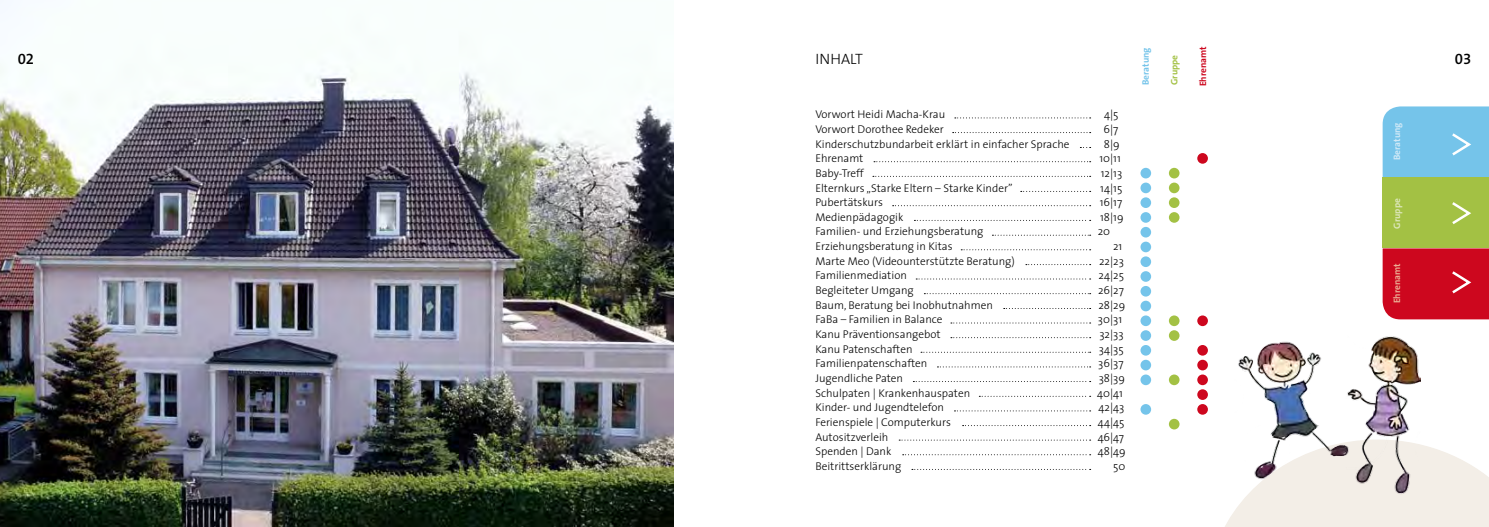
<style>
.page{position:relative;width:1489px;height:527px;background:#fff}
.page>*{position:absolute;margin:0;border:0;box-sizing:border-box;transform-origin:0 0}
.t1{font:300 15px "The Sans";color:#000}
.t2{font:15px "The Mix Semi Bold Expert";color:#000}
.t3{font:300 11.25px/14.6px "The Sans";color:#000}
.t4{font:700 9.38px "The Sans";color:#d0e9f7}
.t5{font:700 9.38px "The Sans";color:#ebad93}
.t6{font:700 9.38px "The Sans";color:#75c4ea}
.t7{font:700 9.38px "The Sans";color:#cd071e}
.t8{font:700 9.38px "The Sans";color:#dde7bb}
.t9{font:700 9.38px "The Sans";color:#a3c144}
</style>
<div class="page">
<img style="left:0;top:0;width:673px;height:526px">
<svg style="left:1225px;top:444px;width:263px;height:82px;background:#f4f0ea"></svg>
<div style="left:1382px;top:177px;width:106px;height:71px;background:#a3c144"></div>
<img style="left:1234px;top:341px;width:111px;height:141px">
<div style="left:1382px;top:106px;width:106px;height:71px;background:#75c4ea"></div>
<svg style="left:1452px;top:202px;width:19px;height:22px"></svg>
<div style="left:1382px;top:248px;width:106px;height:71px;background:#cd071e"></div>
<div style="left:1140px;top:168px;width:11px;height:10px;background:#75c4ea;border-radius:50%"></div>
<div style="left:1140px;top:182px;width:11px;height:11px;background:#75c4ea;border-radius:50%"></div>
<div style="left:1140px;top:197px;width:11px;height:11px;background:#75c4ea;border-radius:50%"></div>
<div style="left:1140px;top:212px;width:11px;height:10px;background:#75c4ea;border-radius:50%"></div>
<div style="left:1140px;top:227px;width:11px;height:10px;background:#75c4ea;border-radius:50%"></div>
<div style="left:1140px;top:241px;width:11px;height:11px;background:#75c4ea;border-radius:50%"></div>
<div style="left:1140px;top:256px;width:11px;height:11px;background:#75c4ea;border-radius:50%"></div>
<div style="left:1140px;top:271px;width:11px;height:10px;background:#75c4ea;border-radius:50%"></div>
<div style="left:1140px;top:286px;width:11px;height:10px;background:#75c4ea;border-radius:50%"></div>
<div style="left:1140px;top:300px;width:11px;height:11px;background:#75c4ea;border-radius:50%"></div>
<div style="left:1140px;top:315px;width:11px;height:11px;background:#75c4ea;border-radius:50%"></div>
<div style="left:1140px;top:330px;width:11px;height:10px;background:#75c4ea;border-radius:50%"></div>
<div style="left:1140px;top:344px;width:11px;height:11px;background:#75c4ea;border-radius:50%"></div>
<div style="left:1140px;top:359px;width:11px;height:11px;background:#75c4ea;border-radius:50%"></div>
<div style="left:1140px;top:374px;width:11px;height:11px;background:#75c4ea;border-radius:50%"></div>
<div style="left:1140px;top:403px;width:11px;height:11px;background:#75c4ea;border-radius:50%"></div>
<div style="left:1168px;top:168px;width:11px;height:10px;background:#a3c144;border-radius:50%"></div>
<div style="left:1168px;top:182px;width:11px;height:11px;background:#a3c144;border-radius:50%"></div>
<div style="left:1168px;top:197px;width:11px;height:11px;background:#a3c144;border-radius:50%"></div>
<div style="left:1168px;top:212px;width:11px;height:10px;background:#a3c144;border-radius:50%"></div>
<div style="left:1168px;top:315px;width:11px;height:11px;background:#a3c144;border-radius:50%"></div>
<div style="left:1168px;top:330px;width:11px;height:10px;background:#a3c144;border-radius:50%"></div>
<div style="left:1168px;top:374px;width:11px;height:11px;background:#a3c144;border-radius:50%"></div>
<svg style="left:1168px;top:418px;width:11px;height:11px"></svg>
<div style="left:1197px;top:153px;width:10px;height:10px;background:#cd071e;border-radius:50%"></div>
<div style="left:1197px;top:315px;width:10px;height:11px;background:#cd071e;border-radius:50%"></div>
<div style="left:1197px;top:344px;width:10px;height:11px;background:#cd071e;border-radius:50%"></div>
<div style="left:1197px;top:359px;width:10px;height:11px;background:#cd071e;border-radius:50%"></div>
<div style="left:1197px;top:374px;width:10px;height:11px;background:#cd071e;border-radius:50%"></div>
<div style="left:1197px;top:389px;width:10px;height:10px;background:#cd071e;border-radius:50%"></div>
<div style="left:1197px;top:403px;width:10px;height:11px;background:#cd071e;border-radius:50%"></div>
<img style="left:1345px;top:336px;width:75px;height:158px">
<svg style="left:954px;top:117px;width:136px;height:1px"></svg>
<svg style="left:952px;top:132px;width:138px;height:1px"></svg>
<svg style="left:874px;top:161px;width:216px;height:1px"></svg>
<svg style="left:872px;top:176px;width:218px;height:1px"></svg>
<svg style="left:1020px;top:191px;width:70px;height:1px"></svg>
<svg style="left:892px;top:205px;width:198px;height:1px"></svg>
<svg style="left:914px;top:220px;width:176px;height:1px"></svg>
<svg style="left:992px;top:234px;width:98px;height:1px"></svg>
<svg style="left:961px;top:249px;width:129px;height:1px"></svg>
<svg style="left:1025px;top:264px;width:65px;height:1px"></svg>
<svg style="left:916px;top:278px;width:174px;height:1px"></svg>
<svg style="left:924px;top:293px;width:166px;height:1px"></svg>
<svg style="left:1003px;top:308px;width:87px;height:1px"></svg>
<svg style="left:950px;top:322px;width:140px;height:1px"></svg>
<svg style="left:950px;top:337px;width:140px;height:1px"></svg>
<svg style="left:921px;top:351px;width:169px;height:1px"></svg>
<svg style="left:937px;top:366px;width:153px;height:1px"></svg>
<svg style="left:979px;top:395px;width:111px;height:1px"></svg>
<svg style="left:954px;top:410px;width:136px;height:1px"></svg>
<svg style="left:899px;top:439px;width:191px;height:1px"></svg>
<svg style="left:902px;top:454px;width:188px;height:1px"></svg>
<p class="t6" style="left:1137px;top:85px;width:39px;rotate:-90deg">Beratung</p>
<p class="t9" style="left:1166px;top:85px;width:32px;rotate:-90deg">Gruppe</p>
<p class="t7" style="left:1195px;top:86px;width:41px;rotate:-90deg">Ehrenamt</p>
<h1 class="t2" style="left:18px;top:46px;width:18px">02</h1>
<h1 class="t1" style="left:815px;top:47px;width:49px">INHALT</h1>
<h1 class="t2" style="left:1454px;top:46px;width:18px">03</h1>
<p class="t3" style="left:815px;top:107px;width:256px">Vorwort Heidi Macha-Krau<br>Vorwort Dorothee Redeker<br>Kinderschutzbundarbeit erklärt in einfacher Sprache<br>Ehrenamt<br>Baby-Treff<br>Elternkurs „Starke Eltern – Starke Kinder”<br>Pubertätskurs<br>Medienpädagogik<br>Familien- und Erziehungsberatung<br>Erziehungsberatung in Kitas<br>Marte Meo (Videounterstützte Beratung)<br>Familienmediation<br>Begleiteter Umgang<br>Baum, Beratung bei Inobhutnahmen<br>FaBa – Familien in Balance<br>Kanu Präventionsangebot<br>Kanu Patenschaften<br>Familienpatenschaften<br>Jugendliche Paten<br>Schulpaten | Krankenhauspaten<br>Kinder- und Jugendtelefon<br>Ferienspiele | Computerkurs<br>Autositzverleih<br>Spenden | Dank<br>Beitrittserklärung</p>
<p class="t3" style="left:1103px;top:107px;width:16px">4|5</p>
<p class="t3" style="left:1103px;top:121px;width:16px">6|7</p>
<p class="t3" style="left:1103px;top:136px;width:17px">8|9</p>
<p class="t3" style="left:1099px;top:150px;width:23px">10|11</p>
<p class="t3" style="left:1100px;top:165px;width:23px">12|13</p>
<p class="t3" style="left:1100px;top:180px;width:24px">14|15</p>
<p class="t3" style="left:1099px;top:194px;width:24px">16|17</p>
<p class="t3" style="left:1100px;top:209px;width:25px">18|19</p>
<p class="t3" style="left:1097px;top:224px;width:14px">20</p>
<p class="t3" style="left:1113px;top:238px;width:11px">21</p>
<p class="t3" style="left:1099px;top:253px;width:26px">22|23</p>
<p class="t3" style="left:1098px;top:267px;width:27px">24|25</p>
<p class="t3" style="left:1097px;top:282px;width:27px">26|27</p>
<p class="t3" style="left:1098px;top:297px;width:28px">28|29</p>
<p class="t3" style="left:1097px;top:311px;width:26px">30|31</p>
<p class="t3" style="left:1099px;top:326px;width:26px">32|33</p>
<p class="t3" style="left:1098px;top:341px;width:26px">34|35</p>
<p class="t3" style="left:1098px;top:355px;width:27px">36|37</p>
<p class="t3" style="left:1098px;top:370px;width:28px">38|39</p>
<p class="t3" style="left:1096px;top:384px;width:27px">40|41</p>
<p class="t3" style="left:1098px;top:399px;width:27px">42|43</p>
<p class="t3" style="left:1097px;top:414px;width:28px">44|45</p>
<p class="t3" style="left:1097px;top:428px;width:28px">46|47</p>
<p class="t3" style="left:1097px;top:443px;width:29px">48|49</p>
<p class="t3" style="left:1113px;top:458px;width:14px">50</p>
<p class="t4" style="left:1388px;top:160px;width:39px;rotate:-90deg">Beratung</p>
<p class="t8" style="left:1388px;top:228px;width:32px;rotate:-90deg">Gruppe</p>
<p class="t5" style="left:1388px;top:303px;width:41px;rotate:-90deg">Ehrenamt</p>
</div>
